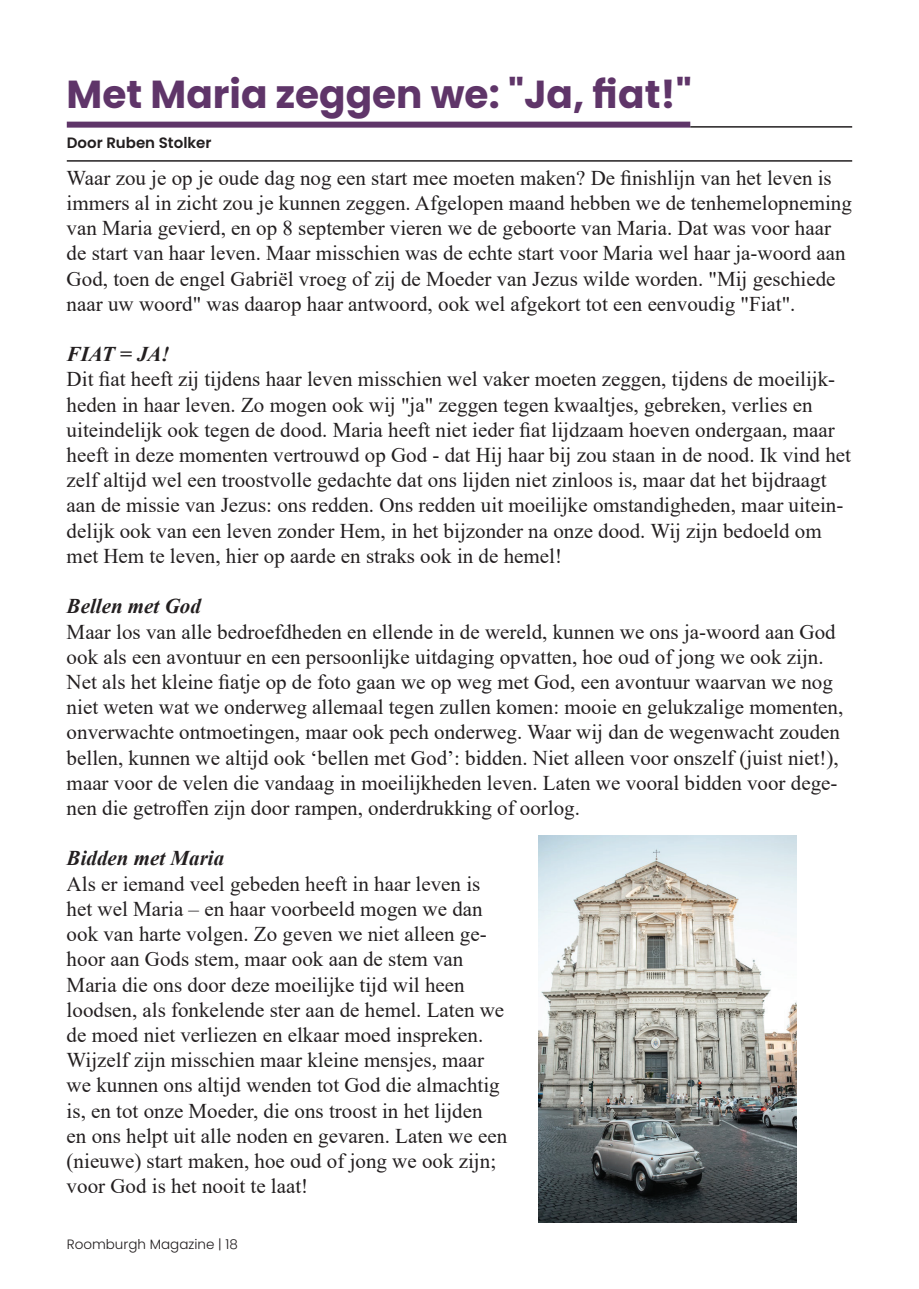
<style>
.page{position:relative;width:919px;height:1289px;background:#fff}
.page>*{position:absolute;margin:0;border:0;box-sizing:border-box;transform-origin:0 0}
.t1{font:700 39px "Poppins";color:#5f3569}
.t2{font:21px/25.2px "Times New Roman";color:#231f20}
.t3{font:italic 700 21px "Times New Roman";color:#231f20}
.t4{font:600 15px "Poppins";color:#231f20}
.t5{font:300 13.5px "Poppins";color:#231f20}
</style>
<div class="page">
<div style="left:67px;top:122px;width:623px;height:6px;background:#5f3569"></div>
<hr style="left:690px;top:126px;width:162px;height:2px;background:#231f20">
<hr style="left:67px;top:160px;width:785px;height:2px;background:#231f20">
<img style="left:538px;top:835px;width:258px;height:387px">
<h1 class="t1" style="left:66px;top:71px;width:626px">Met Maria zeggen we: "Ja, fiat!"</h1>
<p class="t4" style="left:67px;top:134px;width:146px">Door Ruben Stolker</p>
<p class="t2" style="left:67px;top:164px;width:786px">Waar zou je op je oude dag nog een start mee moeten maken? De finishlijn van het leven is immers al in zicht zou je kunnen zeggen. Afgelopen maand hebben we de tenhemelopneming van Maria gevierd, en op 8 september vieren we de geboorte van Maria. Dat was voor haar de start van haar leven. Maar misschien was de echte start voor Maria wel haar ja-woord aan God, toen de engel Gabriël vroeg of zij de Moeder van Jezus wilde worden. "Mij geschiede naar uw woord" was daarop haar antwoord, ook wel afgekort tot een eenvoudig "Fiat".</p>
<p class="t3" style="left:67px;top:339px;width:105px">FIAT = JA!</p>
<p class="t2" style="left:67px;top:366px;width:785px">Dit fiat heeft zij tijdens haar leven misschien wel vaker moeten zeggen, tijdens de moeilijk&shy;heden in haar leven. Zo mogen ook wij "ja" zeggen tegen kwaaltjes, gebreken, verlies en uiteindelijk ook tegen de dood. Maria heeft niet ieder fiat lijdzaam hoeven ondergaan, maar heeft in deze momenten vertrouwd op God - dat Hij haar bij zou staan in de nood. Ik vind het zelf altijd wel een troostvolle gedachte dat ons lijden niet zinloos is, maar dat het bijdraagt aan de missie van Jezus: ons redden. Ons redden uit moeilijke omstandigheden, maar uitein&shy;delijk ook van een leven zonder Hem, in het bijzonder na onze dood. Wij zijn bedoeld om met Hem te leven, hier op aarde en straks ook in de hemel!</p>
<p class="t3" style="left:67px;top:591px;width:136px">Bellen met God</p>
<p class="t2" style="left:67px;top:618px;width:778px">Maar los van alle bedroefdheden en ellende in de wereld, kunnen we ons ja-woord aan God ook als een avontuur en een persoonlijke uitdaging opvatten, hoe oud of jong we ook zijn.<br>Net als het kleine fiatje op de foto gaan we op weg met God, een avontuur waarvan we nog niet weten wat we onderweg allemaal tegen zullen komen: mooie en gelukzalige momenten, onverwachte ontmoetingen, maar ook pech onderweg. Waar wij dan de wegenwacht zouden bellen, kunnen we altijd ook ‘bellen met God’: bidden. Niet alleen voor onszelf (juist niet!), maar voor de velen die vandaag in moeilijkheden leven. Laten we vooral bidden voor dege&shy;nen die getroffen zijn door rampen, onderdrukking of oorlog.</p>
<p class="t3" style="left:67px;top:843px;width:159px">Bidden met Maria</p>
<p class="t2" style="left:67px;top:870px;width:442px">Als er iemand veel gebeden heeft in haar leven is het wel Maria – en haar voorbeeld mogen we dan ook van harte volgen. Zo geven we niet alleen ge&shy;hoor aan Gods stem, maar ook aan de stem van Maria die ons door deze moeilijke tijd wil heen loodsen, als fonkelende ster aan de hemel. Laten we de moed niet verliezen en elkaar moed inspreken.<br>Wijzelf zijn misschien maar kleine mensjes, maar we kunnen ons altijd wenden tot God die almachtig is, en tot onze Moeder, die ons troost in het lijden en ons helpt uit alle noden en gevaren. Laten we een (nieuwe) start maken, hoe oud of jong we ook zijn; voor God is het nooit te laat!</p>
<p class="t5" style="left:67px;top:1236px;width:172px">Roomburgh Magazine | 18</p>
</div>
